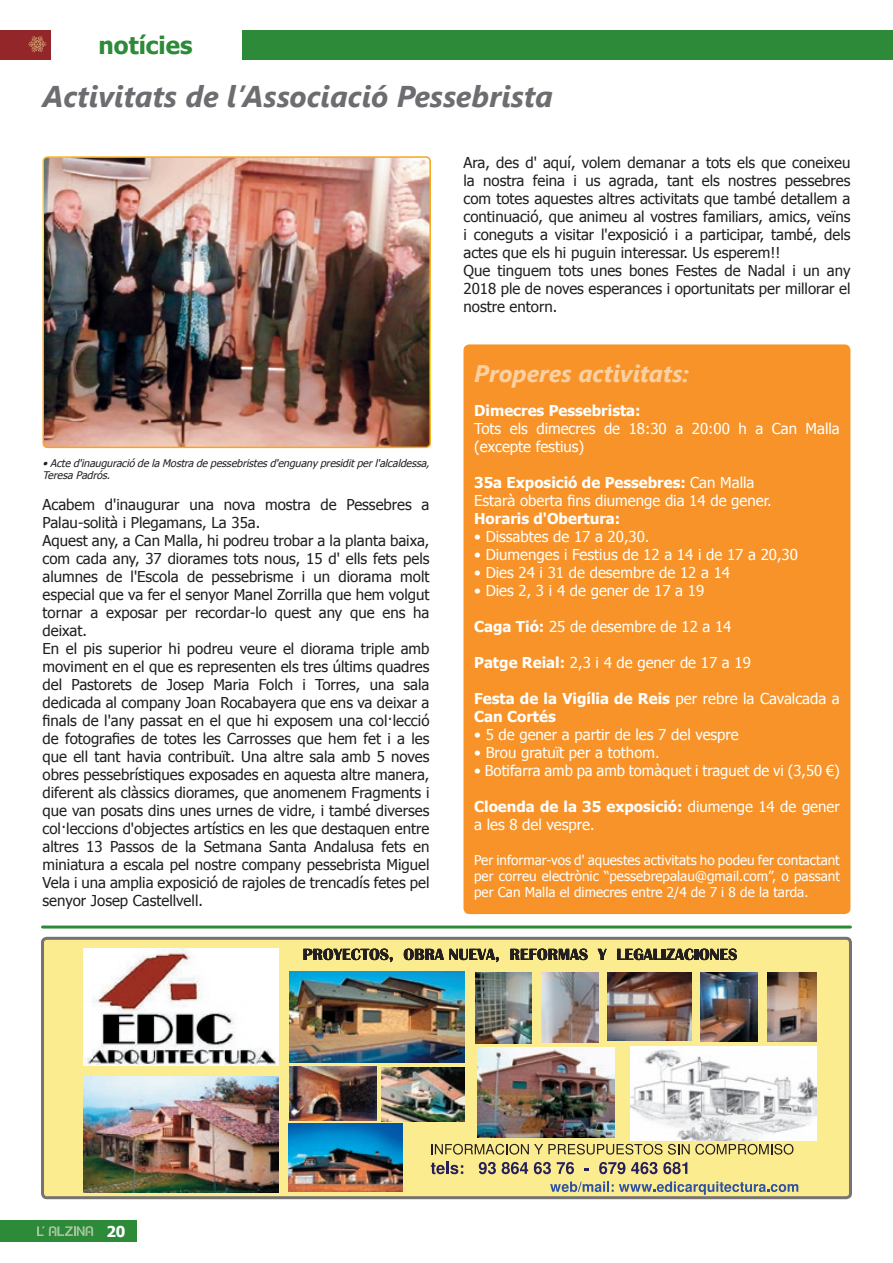
<style>
.page{position:relative;width:893px;height:1263px;background:#fff}
.page>*{position:absolute;margin:0;border:0;box-sizing:border-box;transform-origin:0 0}
.t1{font:italic 700 30px "Segoe UI";color:#6c6d70}
.t2{font:italic 700 24px "Segoe UI";color:#fdd0a1}
.t3{font:700 24px "Tahoma";color:#2c8a38}
.t4{font:15px/18px "Tahoma";color:#231f20}
.t5{font:15px/18px "Tahoma";color:#fff}
.t6{font:700 15px/18px "Tahoma";color:#fff}
.t7{font:13.5px/16.2px "Tahoma";color:#fff;text-align:justify}
.t8{font:italic 10.5px/12.6px "Tahoma";color:#231f20}
.s1{font-weight:700}
.s2{font-weight:400}
</style>
<div class="page">
<div style="left:0;top:1220px;width:136px;height:22px;background:#2c8a38"></div>
<svg style="left:37px;top:1226px;width:56px;height:10px"></svg>
<div style="left:242px;top:30px;width:651px;height:30px;background:#2c8a38"></div>
<div style="left:0;top:30px;width:50px;height:30px;background:#922629"></div>
<svg style="left:28px;top:36px;width:18px;height:16px"></svg>
<div style="left:465px;top:346px;width:384px;height:566px;background:#f79328;border-radius:4px"></div>
<div style="left:463px;top:344px;width:387px;height:570px;border:3px solid #f79328;border-radius:4px"></div>
<hr style="left:43px;top:925px;width:807px;height:3px;background:#2c8a38">
<div style="left:45px;top:941px;width:803px;height:254px;background:#fcec90"></div>
<svg style="left:303px;top:948px;width:90px;height:14px"></svg>
<svg style="left:404px;top:948px;width:95px;height:14px"></svg>
<svg style="left:510px;top:948px;width:78px;height:12px"></svg>
<svg style="left:598px;top:949px;width:9px;height:11px"></svg>
<svg style="left:617px;top:948px;width:120px;height:12px"></svg>
<svg style="left:431px;top:1162px;width:32px;height:12px"></svg>
<svg style="left:479px;top:1162px;width:17px;height:12px"></svg>
<svg style="left:502px;top:1162px;width:26px;height:12px"></svg>
<svg style="left:534px;top:1162px;width:17px;height:12px"></svg>
<svg style="left:557px;top:1162px;width:17px;height:12px"></svg>
<svg style="left:599px;top:1162px;width:26px;height:12px"></svg>
<svg style="left:631px;top:1162px;width:56px;height:12px"></svg>
<svg style="left:550px;top:1181px;width:248px;height:14px;background:#bfbe95"></svg>
<img style="left:631px;top:1046px;width:186px;height:94px">
<img style="left:290px;top:1066px;width:87px;height:54px">
<img style="left:607px;top:973px;width:84px;height:68px">
<img style="left:767px;top:972px;width:49px;height:70px">
<img style="left:475px;top:973px;width:57px;height:70px">
<img style="left:83px;top:948px;width:195px;height:117px">
<img style="left:290px;top:971px;width:174px;height:92px">
<img style="left:83px;top:1077px;width:195px;height:115px">
<img style="left:700px;top:973px;width:58px;height:69px">
<img style="left:541px;top:973px;width:58px;height:70px">
<img style="left:289px;top:1124px;width:113px;height:67px">
<img style="left:381px;top:1068px;width:83px;height:53px">
<img style="left:477px;top:1048px;width:137px;height:89px">
<svg style="left:432px;top:1144px;width:361px;height:10px;background:#b6aa6b"></svg>
<div style="left:41px;top:937px;width:811px;height:262px;border:3px solid #767372;border-radius:4px"></div>
<img style="left:43px;top:159px;width:385px;height:288px">
<div style="left:43px;top:156px;width:388px;height:292px;border:2px solid #fff;border-radius:4px"></div>
<h2 class="t3" style="left:99px;top:28px;width:95px">notícies</h2>
<h1 class="t1" style="left:43px;top:75px;width:512px">Activitats de l’Associació Pessebrista</h1>
<p class="t8" style="left:43px;top:456px;width:391px">•Acted'inauguració delaMostradepessebristesd'enguany presiditperl'alcaldessa,<br>TeresaPadrós.</p>
<p class="t4" style="left:43px;top:495px;width:388px">Acabem d'inaugurar una nova mostra de Pessebres a Palau-solità i Plegamans, La 35a.<br>Aquest any, a Can Malla, hi podreu trobar a la planta baixa, com cada any, 37 diorames tots nous, 15 d' ells fets pels alumnes de l'Escola de pessebrisme i un diorama molt especial que va fer el senyor Manel Zorrilla que hem volgut tornar a exposar per recordar-lo quest any que ens ha deixat.<br>En el pis superior hi podreu veure el diorama triple amb moviment en el que es representen els tres últims quadres del Pastorets de Josep Maria Folch i Torres, una sala dedicada al company Joan Rocabayera que ens va deixar a finals de l'any passat en el que hi exposem una col·lecció de fotografies de totes les Carrosses que hem fet i a les que ell tant havia contribuït. Una altre sala amb 5 noves obres pessebrístiques exposades en aquesta altre manera, diferent als clàssics diorames, que anomenem Fragments i que van posats dins unes urnes de vidre, i també diverses col·leccions d'objectes artístics en les que destaquen entre altres 13 Passos de la Setmana Santa Andalusa fets en miniatura a escala pel nostre company pessebrista Miguel Vela i una amplia exposició de rajoles de trencadís fetes pel senyor Josep Castellvell.</p>
<p class="t4" style="left:463px;top:153px;width:388px">Ara, des d' aquí, volem demanar a tots els que coneixeu la nostra feina i us agrada, tant els nostres pessebres com totes aquestes altres activitats que també detallem a continuació, que animeu al vostres familiars, amics, veïns i coneguts a visitar l'exposició i a participar, també, dels actes que els hi puguin interessar. Us esperem!!<br>Que tinguem tots unes bones Festes de Nadal i un any 2018 ple de noves esperances i oportunitats per millorar el nostre entorn.</p>
<h2 class="t2" style="left:474px;top:356px;width:216px">Properes activitats:</h2>
<p class="t6" style="left:474px;top:401px;width:168px">Dimecres Pessebrista:</p>
<p class="t5" style="left:474px;top:419px;width:367px">Tots els dimecres de 18:30 a 20:00 h a Can Malla (excepte festius)</p>
<p class="t5" style="left:474px;top:473px;width:299px"><span class="s1">35a Exposició de Pessebres:</span> Can Malla<br>Estarà oberta fins diumenge dia 14 de gener.</p>
<p class="t6" style="left:474px;top:509px;width:148px">Horaris d'Obertura:</p>
<p class="t5" style="left:474px;top:527px;width:177px">• Dissabtes de 17 a 20,30.</p>
<p class="t5" style="left:474px;top:545px;width:325px">• Diumenges i Festius de 12 a 14 i de 17 a 20,30</p>
<p class="t5" style="left:474px;top:563px;width:257px">• Dies 24 i 31 de desembre de 12 a 14</p>
<p class="t5" style="left:474px;top:581px;width:232px">• Dies 2, 3 i 4 de gener de 17 a 19</p>
<p class="t5" style="left:474px;top:617px;width:259px"><span class="s1">Caga Tió:</span> 25 de desembre de 12 a 14</p>
<p class="t5" style="left:474px;top:653px;width:278px"><span class="s1">Patge Reial:</span> 2,3 i 4 de gener de 17 a 19</p>
<p class="t6" style="left:474px;top:689px;width:367px">Festa de la Vigília de Reis <span class="s2">per rebre la Cavalcada a<br></span>Can Cortés</p>
<p class="t5" style="left:474px;top:725px;width:266px">• 5 de gener a partir de les 7 del vespre</p>
<p class="t5" style="left:474px;top:743px;width:187px">• Brou gratuït per a tothom.</p>
<p class="t5" style="left:474px;top:761px;width:367px">• Botifarra amb pa amb tomàquet i traguet de vi (3,50 €)</p>
<p class="t5" style="left:474px;top:797px;width:367px"><span class="s1">Cloenda de la 35 exposició:</span> diumenge 14 de gener a les 8 del vespre.</p>
<p class="t7" style="left:474px;top:851px;width:367px">Per informar-vos d' aquestes activitats ho podeu fer contactant per correu electrònic “pessebrepalau@gmail.com”, o passant per Can Malla el dimecres entre 2/4 de 7 i 8 de la tarda.</p>
<p class="t6" style="left:106px;top:1221px;width:21px">20</p>
</div>
